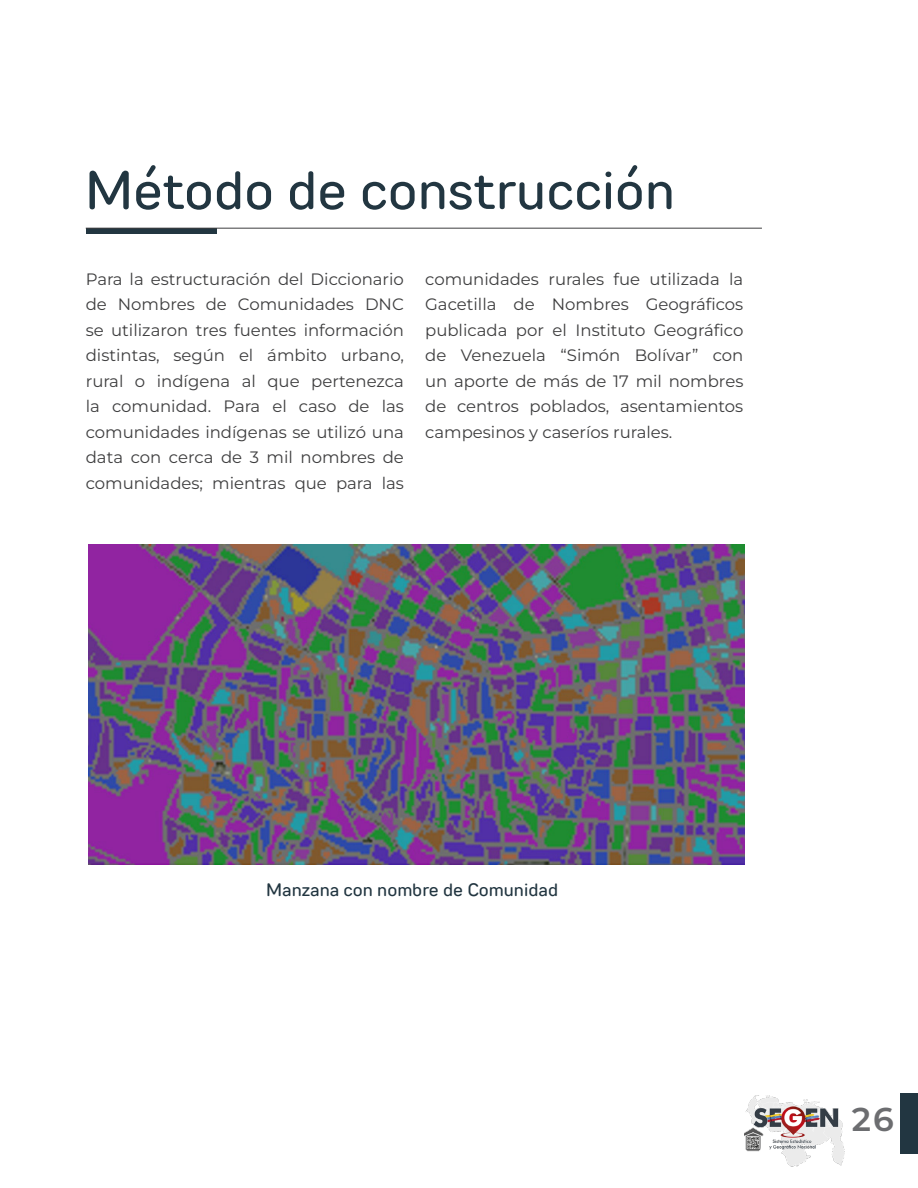
<style>
.page{position:relative;width:918px;height:1188px;background:#fff}
.page>*{position:absolute;margin:0;border:0;box-sizing:border-box;transform-origin:0 0}
.t1{font:500 54px "TT Rounds Neue Trial";color:#223641}
.t2{font:600 33px "Montserrat";color:#6c6d70}
.t3{font:500 18px "TT Rounds Neue Trial";color:#223641}
.t4{font:16.5px/25.5px "Montserrat";color:#3e3e3f;text-align:justify}
</style>
<div class="page">
<div style="left:901px;top:1093px;width:17px;height:60px;background:#223641"></div>
<img style="left:744px;top:1096px;width:101px;height:71px">
<div style="left:86px;top:228px;width:131px;height:6px;background:#223641"></div>
<hr style="left:86px;top:228px;width:676px;height:1px;background:#3e3e3f">
<img style="left:89px;top:545px;width:655px;height:319px">
<p class="t1" style="left:85px;top:155px;width:591px">Método de construcción</p>
<p class="t4" style="left:86px;top:266px;width:320px">Para la estructuración del Diccionario de Nombres de Comunidades DNC se utilizaron tres fuentes información distintas, según el ámbito urbano, rural o indígena al que pertenezca la comunidad. Para el caso de las comunidades indígenas se utilizó una data con cerca de 3 mil nombres de comunidades; mientras que para las</p>
<p class="t4" style="left:425px;top:266px;width:320px">comunidades rurales fue utilizada la Gacetilla de Nombres Geográficos publicada por el Instituto Geográfico de Venezuela “Simón Bolívar” con un aporte de más de 17 mil nombres de centros poblados, asentamientos campesinos y caseríos rurales.</p>
<p class="t3" style="left:266px;top:878px;width:293px">Manzana con nombre de Comunidad</p>
<h2 class="t2" style="left:852px;top:1098px;width:43px">26</h2>
</div>
